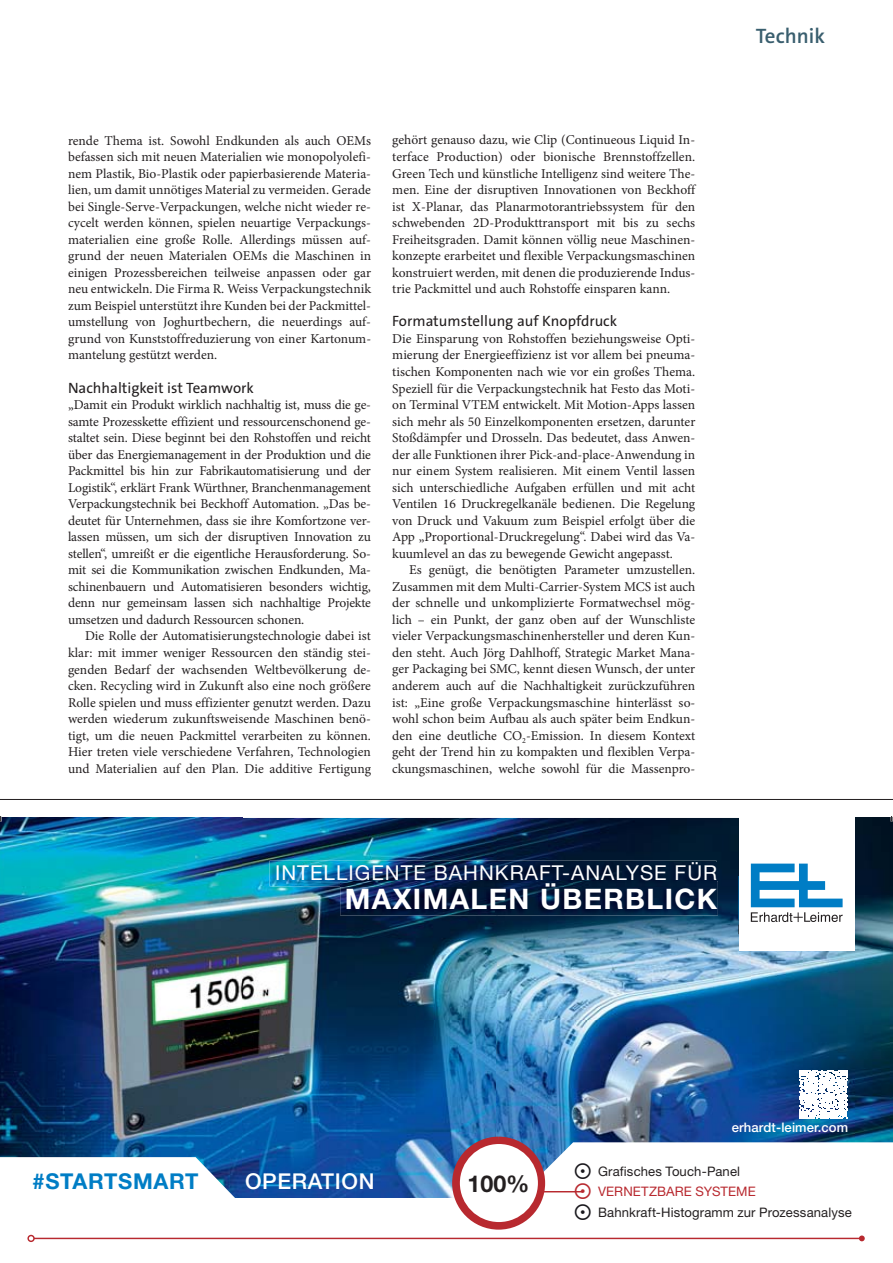
<style>
.page{position:relative;width:893px;height:1263px;background:#fff}
.page>*{position:absolute;margin:0;border:0;box-sizing:border-box;transform-origin:0 0}
.t1{font:700 28.2px "Helvetica Neue";letter-spacing:.05em;color:#fff}
.t2{font:700 23.25px "Helvetica Neue";color:#231f20}
.t3{font:700 21.9px "Helvetica Neue";letter-spacing:.03em;color:#007dc5}
.t4{font:500 21.9px "Helvetica Neue";letter-spacing:.03em;color:#fff}
.t5{font:600 21px "The Sans Os F";color:#395e6e}
.t6{font:20.55px "Helvetica Neue";letter-spacing:.05em;color:#fff}
.t7{font:15px "The Sans Os F";color:#231f20}
.t8{font:13.5px/16.5px "Minion Pro";color:#231f20;text-align:justify}
.t9{font:13.05px "Helvetica Neue";letter-spacing:.01em;color:#231f20}
.t10{font:500 13.05px "Helvetica Neue";letter-spacing:.01em;color:#fff}
.t11{font:13.05px "Helvetica Neue";letter-spacing:.01em;color:#b8292f}
.t12{font:9px "The Sans Os F";color:#231f20}
.s1{font-weight:300;font-style:italic}
.s2{font-weight:600;font-size:15px}
</style>
<div class="page">
<hr style="left:0;top:799px;width:893px;height:1px;background:#231f20">
<img style="left:0;top:818px;width:893px;height:381px">
<svg style="left:716px;top:862px;width:1px;height:19px"></svg>
<svg style="left:458px;top:1142px;width:435px;height:57px"></svg>
<svg style="left:0;top:1157px;width:253px;height:42px"></svg>
<hr style="left:523px;top:1191px;width:60px;height:1px;background:#b8292f">
<svg style="left:800px;top:1070px;width:48px;height:48px"></svg>
<div style="left:452px;top:1136px;width:93px;height:93px;border:9px solid #b8292f;border-radius:50%"></div>
<div style="left:460px;top:1144px;width:78px;height:78px;background:#fff;border-radius:50%"></div>
<img style="left:270px;top:861px;width:446px;height:25px">
<img style="left:277px;top:862px;width:439px;height:19px">
<img style="left:340px;top:881px;width:378px;height:34px">
<img style="left:340px;top:881px;width:376px;height:5px">
<div style="left:739px;top:818px;width:115px;height:133px;background:#fff"></div>
<svg style="left:738px;top:863px;width:105px;height:71px"></svg>
<hr style="left:34px;top:1238px;width:828px;height:1px;background:#b8292f">
<div style="left:27px;top:1235px;width:8px;height:7px;border:1px solid #b8292f;border-radius:50%"></div>
<svg style="left:859px;top:1235px;width:6px;height:6px"></svg>
<svg style="left:0;top:816px;width:2px;height:6px"></svg>
<svg style="left:575px;top:1163px;width:16px;height:36px"></svg>
<p class="t8" style="left:68px;top:133px;width:305px">rende Thema ist. Sowohl Endkunden als auch OEMs befassen sich mit neuen Materialien wie monopolyolefi&shy;nem Plastik, Bio-Plastik oder papierbasierende Materia&shy;lien, um damit unnötiges Material zu vermeiden. Gerade bei Single-Serve-Verpackungen, welche nicht wieder re&shy;cycelt werden können, spielen neuartige Verpackungs&shy;materialien eine große Rolle. Allerdings müssen auf&shy;grund der neuen Materialen OEMs die Maschinen in einigen Prozessbereichen teilweise anpassen oder gar neu entwickeln. Die Firma R. Weiss Verpackungstechnik zum Beispiel unterstützt ihre Kunden bei der Packmittel&shy;umstellung von Joghurtbechern, die neuerdings auf&shy;grund von Kunststoffreduzierung von einer Kartonum&shy;mantelung gestützt werden.</p>
<p class="t7" style="left:68px;top:380px;width:187px">Nachhaltigkeit ist Teamwork</p>
<p class="t8" style="left:68px;top:398px;width:305px">„Damit ein Produkt wirklich nachhaltig ist, muss die ge&shy;samte Prozesskette effizient und ressourcenschonend ge&shy;staltet sein. Diese beginnt bei den Rohstoffen und reicht über das Energiemanagement in der Produktion und die Packmittel bis hin zur Fabrikautomatisierung und der Logistik“, erklärt Frank Würthner, Branchenmanagement Verpackungstechnik bei Beckhoff Automation. „Das be&shy;deutet für Unternehmen, dass sie ihre Komfortzone ver&shy;lassen müssen, um sich der disruptiven Innovation zu stellen“, umreißt er die eigentliche Herausforderung. So&shy;mit sei die Kommunikation zwischen Endkunden, Ma&shy;schinenbauern und Automatisieren besonders wichtig, denn nur gemeinsam lassen sich nachhaltige Projekte umsetzen und dadurch Ressourcen schonen.</p>
<p class="t8" style="left:68px;top:629px;width:305px;text-indent:17px">Die Rolle der Automatisierungstechnologie dabei ist klar: mit immer weniger Ressourcen den ständig stei&shy;genden Bedarf der wachsenden Weltbevölkerung de&shy;cken. Recycling wird in Zukunft also eine noch größere Rolle spielen und muss effizienter genutzt werden. Dazu werden wiederum zukunftsweisende Maschinen benö&shy;tigt, um die neuen Packmittel verarbeiten zu können.<br>Hier treten viele verschiedene Verfahren, Technologien und Materialien auf den Plan. Die additive Fertigung</p>
<p class="t8" style="left:392px;top:133px;width:305px">gehört genauso dazu, wie Clip (Continueous Liquid In&shy;terface Production) oder bionische Brennstoffzellen.<br>Green Tech und künstliche Intelligenz sind weitere The&shy;men. Eine der disruptiven Innovationen von Beckhoff ist X-Planar, das Planarmotorantriebssystem für den schwebenden 2D-Produkttransport mit bis zu sechs Freiheitsgraden. Damit können völlig neue Maschinen&shy;konzepte erarbeitet und flexible Verpackungsmaschinen konstruiert werden, mit denen die produzierende Indus&shy;trie Packmittel und auch Rohstoffe einsparen kann.</p>
<p class="t7" style="left:392px;top:314px;width:226px">Formatumstellung auf Knopfdruck</p>
<p class="t8" style="left:392px;top:332px;width:305px">Die Einsparung von Rohstoffen beziehungsweise Opti&shy;mierung der Energieeffizienz ist vor allem bei pneuma&shy;tischen Komponenten nach wie vor ein großes Thema.<br>Speziell für die Verpackungstechnik hat Festo das Moti&shy;on Terminal VTEM entwickelt. Mit Motion-Apps lassen sich mehr als 50 Einzelkomponenten ersetzen, darunter Stoßdämpfer und Drosseln. Das bedeutet, dass Anwen&shy;der alle Funktionen ihrer Pick-and-place-Anwendung in nur einem System realisieren. Mit einem Ventil lassen sich unterschiedliche Aufgaben erfüllen und mit acht Ventilen 16 Druckregelkanäle bedienen. Die Regelung von Druck und Vakuum zum Beispiel erfolgt über die App „Proportional-Druckregelung“. Dabei wird das Va&shy;kuumlevel an das zu bewegende Gewicht angepasst.</p>
<p class="t8" style="left:392px;top:563px;width:305px;text-indent:17px">Es genügt, die benötigten Parameter umzustellen.<br>Zusammen mit dem Multi-Carrier-System MCS ist auch der schnelle und unkomplizierte Formatwechsel mög&shy;lich – ein Punkt, der ganz oben auf der Wunschliste vieler Verpackungsmaschinenhersteller und deren Kun&shy;den steht. Auch Jörg Dahlhoff, Strategic Market Mana&shy;ger Packaging bei SMC, kennt diesen Wunsch, der unter anderem auch auf die Nachhaltigkeit zurückzuführen ist: „Eine große Verpackungsmaschine hinterlässt so&shy;wohl schon beim Aufbau als auch später beim Endkun&shy;den eine deutliche CO<sub>2</sub>-Emission. In diesem Kontext geht der Trend hin zu kompakten und flexiblen Verpa&shy;ckungsmaschinen, welche sowohl für die Massenpro-</p>
<h3 class="t6" style="left:275px;top:866px;width:444px">INTELLIGENTE BAHNKRAFT-ANALYSE FÜR</h3>
<h1 class="t1" style="left:345px;top:889px;width:374px">MAXIMALEN ÜBERBLICK</h1>
<h3 class="t5" style="left:756px;top:25px;width:71px">Technik</h3>
<h3 class="t3" style="left:33px;top:1173px;width:167px">#STARTSMART</h3>
<h3 class="t4" style="left:245px;top:1173px;width:131px">OPERATION</h3>
<p class="t10" style="left:732px;top:1123px;width:118px">erhardt-leimer.com</p>
<p class="t9" style="left:598px;top:1166px;width:144px">Grafisches Touch-Panel</p>
<p class="t9" style="left:598px;top:1207px;width:255px">Bahnkraft-Histogramm zur Prozessanalyse</p>
<h2 class="t2" style="left:467px;top:1175px;width:64px">100%</h2>
<p class="t11" style="left:598px;top:1187px;width:159px">VERNETZBARE SYSTEME</p>
<p class="t12" style="left:701px;top:1204px;width:126px">neue verpackung <span class="s1">· 10 2021</span> <span class="s2">23</span></p>
</div>
